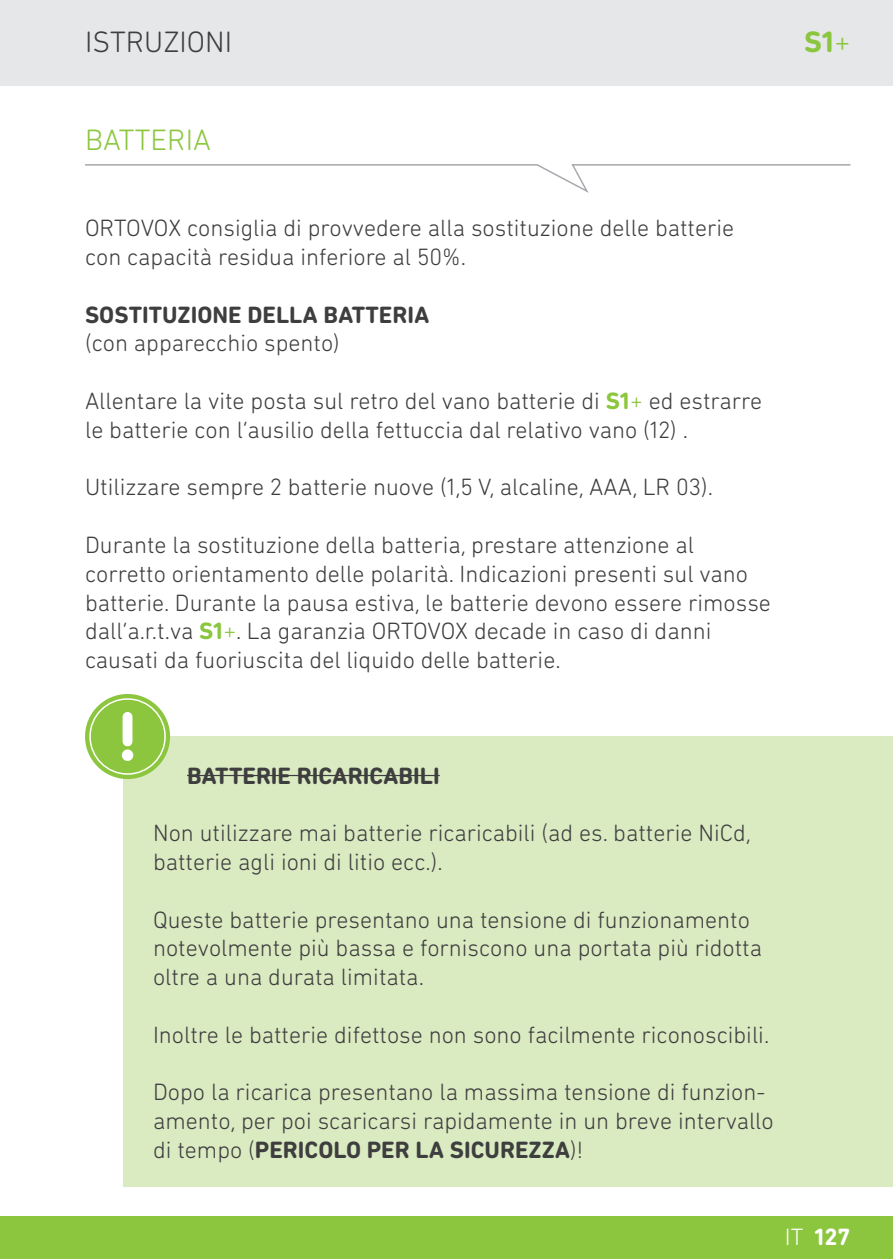
<style>
.page{position:relative;width:893px;height:1259px;background:#fff}
.page>*{position:absolute;margin:0;border:0;box-sizing:border-box;transform-origin:0 0}
.t1{font:300 30px "DIN Next Rounded LT Pro";color:#3e3e3f}
.t2{font:300 30px "DIN Next Rounded LT Pro";color:#8bc63e}
.t3{font:700 30px "DIN Next Rounded LT Pro";color:#8bc63e}
.t4{font:300 24px/28.8px "DIN Next Rounded LT Pro";color:#3e3e3f}
.t5{font:700 24px "DIN Next Rounded LT Pro";color:#3e3e3f}
.t6{font:700 24px "DIN Next Rounded LT Pro";color:#fff}
.s1{font-weight:300}
.s2{font-weight:700;color:#8bc63e}
.s3{color:#8bc63e}
.s4{font-weight:700}
</style>
<div class="page">
<div style="left:0;top:0;width:893px;height:85px;background:#e6e7e9"></div>
<div style="left:0;top:1216px;width:893px;height:43px;background:#8bc63e"></div>
<div style="left:123px;top:736px;width:770px;height:450px;background:#daeac1"></div>
<svg style="left:85px;top:164px;width:766px;height:29px"></svg>
<div style="left:85px;top:694px;width:85px;height:85px;background:#8bc63e;border-radius:50%"></div>
<div style="left:89px;top:698px;width:77px;height:76px;border:2px solid #fff;border-radius:50%"></div>
<svg style="left:122px;top:712px;width:11px;height:49px"></svg>
<hr style="left:187px;top:775px;width:253px;height:1px;background:#3e3e3f">
<p class="t1" style="left:85px;top:25px;width:149px">iSTruZioni</p>
<p class="t3" style="left:804px;top:24px;width:48px">S1<span class="s1">+</span></p>
<p class="t2" style="left:85px;top:122px;width:127px">bATTEriA</p>
<p class="t4" style="left:85px;top:213px;width:651px">orToVoX consiglia di provvedere alla sostituzione delle batterie con capacità residua inferiore al 50%.</p>
<p class="t5" style="left:85px;top:300px;width:346px">SOSTITUZIONE DELLA BATTERIA</p>
<p class="t4" style="left:85px;top:328px;width:256px">(con apparecchio spento)</p>
<p class="t4" style="left:85px;top:386px;width:679px">Allentare la vite posta sul retro del vano batterie di <span class="s2">S1</span><span class="s3">+</span> ed estrarre le batterie con l‘ausilio della fettuccia dal relativo vano (12) .</p>
<p class="t4" style="left:85px;top:472px;width:629px">utilizzare sempre 2 batterie nuove (1,5 V, alcaline, AAA, Lr 03).</p>
<p class="t4" style="left:85px;top:530px;width:687px">Durante la sostituzione della batteria, prestare attenzione al corretto orientamento delle polarità. indicazioni presenti sul vano batterie. Durante la pausa estiva, le batterie devono essere rimosse dall‘a.r.t.va <span class="s2">S1</span><span class="s3">+</span>. La garanzia orToVoX decade in caso di danni causati da fuoriuscita del liquido delle batterie.</p>
<p class="t5" style="left:187px;top:761px;width:254px">BATTERIE RICARICABILI</p>
<p class="t4" style="left:153px;top:818px;width:599px">non utilizzare mai batterie ricaricabili (ad es. batterie nicd, batterie agli ioni di litio ecc.).</p>
<p class="t4" style="left:153px;top:904px;width:611px">Queste batterie presentano una tensione di funzionamento notevolmente più bassa e forniscono una portata più ridotta oltre a una durata limitata.</p>
<p class="t4" style="left:153px;top:1020px;width:618px">inoltre le batterie difettose non sono facilmente riconoscibili.</p>
<p class="t4" style="left:153px;top:1077px;width:622px">Dopo la ricarica presentano la massima tensione di funzion&shy;amento, per poi scaricarsi rapidamente in un breve intervallo di tempo (<span class="s4">PERICOLO PER LA SICUREZZA</span>)!</p>
<p class="t6" style="left:785px;top:1223px;width:67px"><span class="s1">iT</span> 127</p>
</div>
